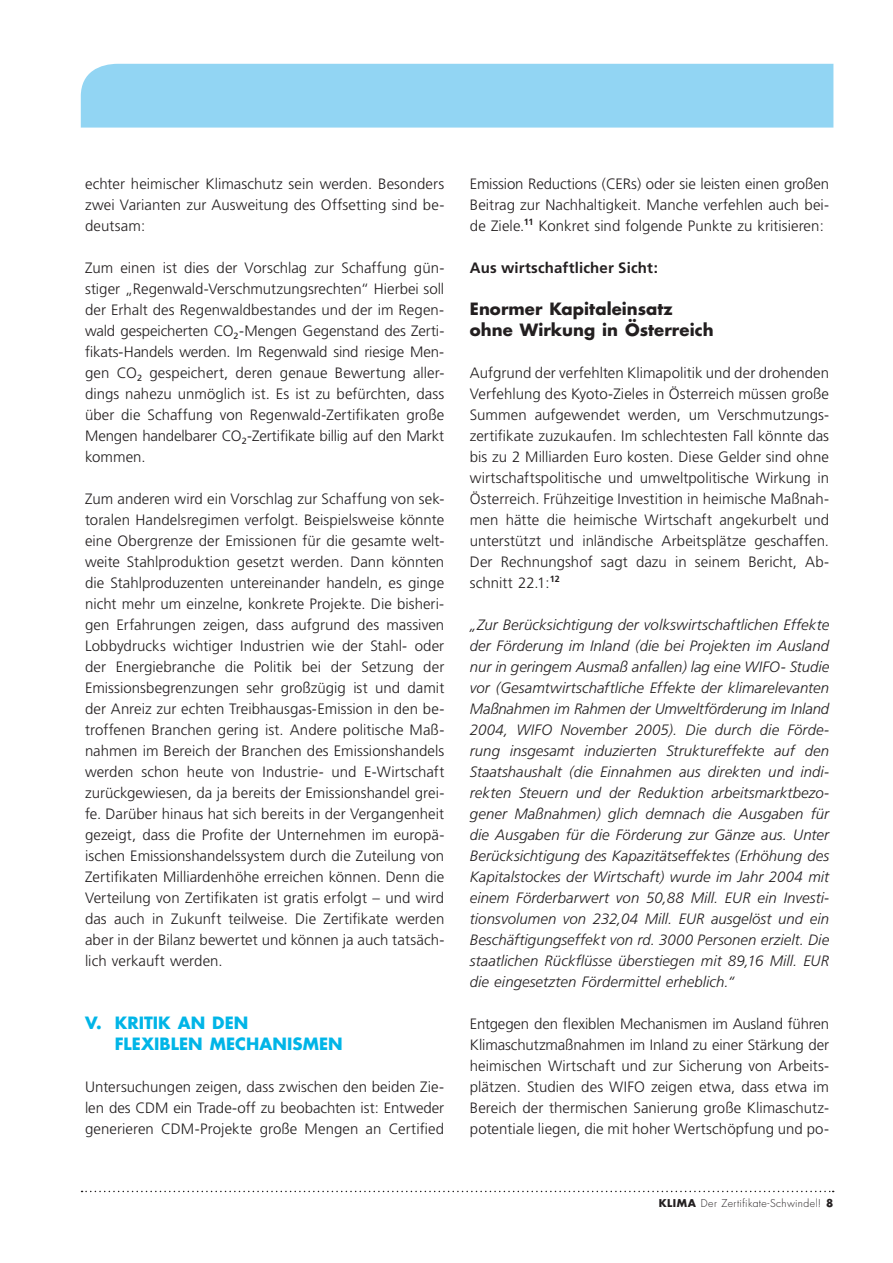
<style>
.page{position:relative;width:893px;height:1263px;background:#fff}
.page>*{position:absolute;margin:0;border:0;box-sizing:border-box;transform-origin:0 0}
.subheadline{font:700 16.5px "Futura";letter-spacing:.005em;color:#231f20}
.headline{font:700 16.5px "Futura";letter-spacing:.005em;color:#01b5e7}
.fliesstext{font:300 15px/21px "Frutiger";color:#231f20;text-align:justify}
.zitat{font:italic 300 15px/21px "Frutiger";letter-spacing:.005em;color:#231f20;text-align:justify}
.sub_sub_headline{font:700 15px "Frutiger";letter-spacing:.01em;color:#231f20}
.t1{font:300 10.5px "Futura";letter-spacing:.035em;color:#231f20}
.s1{font-weight:700}
</style>
<div class="page">
<svg style="left:82px;top:1191px;width:752px;height:1px"></svg>
<div style="left:81px;top:64px;width:752px;height:64px;background:#92d5f3"></div>
<p class="fliesstext" style="left:85px;top:173px;width:361px">echter heimischer Klimaschutz sein werden. Besonders zwei Varianten zur Ausweitung des Offsetting sind be&shy;deutsam:</p>
<p class="fliesstext" style="left:85px;top:257px;width:361px">Zum einen ist dies der Vorschlag zur Schaffung gün&shy;stiger „Regenwald-Verschmutzungsrechten“ Hierbei soll der Erhalt des Regenwaldbestandes und der im Regen&shy;wald gespeicherten CO<sub>2</sub>-Mengen Gegenstand des Zerti&shy;fikats-Handels werden. Im Regenwald sind riesige Men&shy;gen CO<sub>2</sub> gespeichert, deren genaue Bewertung aller&shy;dings nahezu unmöglich ist. Es ist zu befürchten, dass über die Schaffung von Regenwald-Zertifikaten große Mengen handelbarer CO<sub>2</sub>-Zertifikate billig auf den Markt kommen.</p>
<p class="fliesstext" style="left:85px;top:488px;width:361px">Zum anderen wird ein Vorschlag zur Schaffung von sek&shy;toralen Handelsregimen verfolgt. Beispielsweise könnte eine Obergrenze der Emissionen für die gesamte welt&shy;weite Stahlproduktion gesetzt werden. Dann könnten die Stahlproduzenten untereinander handeln, es ginge nicht mehr um einzelne, konkrete Projekte. Die bisheri&shy;gen Erfahrungen zeigen, dass aufgrund des massiven Lobbydrucks wichtiger Industrien wie der Stahl- oder der Energiebranche die Politik bei der Setzung der Emissionsbegrenzungen sehr großzügig ist und damit der Anreiz zur echten Treibhausgas-Emission in den be&shy;troffenen Branchen gering ist. Andere politische Maß&shy;nahmen im Bereich der Branchen des Emissionshandels werden schon heute von Industrie- und E-Wirtschaft zurückgewiesen, da ja bereits der Emissionshandel grei&shy;fe. Darüber hinaus hat sich bereits in der Vergangenheit gezeigt, dass die Profite der Unternehmen im europä&shy;ischen Emissionshandelssystem durch die Zuteilung von Zertifikaten Milliardenhöhe erreichen können. Denn die Verteilung von Zertifikaten ist gratis erfolgt – und wird das auch in Zukunft teilweise. Die Zertifikate werden aber in der Bilanz bewertet und können ja auch tatsäch&shy;lich verkauft werden.</p>
<p class="headline" style="left:85px;top:1011px;width:63px">V. Kritik</p>
<p class="headline" style="left:178px;top:1011px;width:15px">an</p>
<p class="headline" style="left:212px;top:1011px;width:13px">den</p>
<p class="headline" style="left:115px;top:1032px;width:67px">Flexiblen</p>
<p class="headline" style="left:210px;top:1032px;width:63px">Mec hanismen</p>
<p class="fliesstext" style="left:85px;top:1076px;width:361px">Untersuchungen zeigen, dass zwischen den beiden Zie&shy;len des CDM ein Trade-off zu beobachten ist: Entweder generieren CDM-Projekte große Mengen an Certified</p>
<p class="fliesstext" style="left:470px;top:173px;width:361px">Emission Reductions (CERs) oder sie leisten einen großen Beitrag zur Nachhaltigkeit. Manche verfehlen auch bei&shy;de Ziele.<sup>11</sup> Konkret sind folgende Punkte zu kritisieren:</p>
<p class="sub_sub_headline" style="left:470px;top:259px;width:190px">Aus wirtschaftlicher Sicht:</p>
<p class="subheadline" style="left:470px;top:297px;width:204px">Enormer Kapitaleinsatz</p>
<p class="subheadline" style="left:470px;top:318px;width:245px">ohne Wirkung in Österreich</p>
<p class="fliesstext" style="left:470px;top:362px;width:361px">Aufgrund der verfehlten Klimapolitik und der drohenden Verfehlung des Kyoto-Zieles in Österreich müssen große Summen aufgewendet werden, um Verschmutzungs&shy;zertifikate zuzukaufen. Im schlechtesten Fall könnte das bis zu 2 Milliarden Euro kosten. Diese Gelder sind ohne wirtschaftspolitische und umweltpolitische Wirkung in Österreich. Frühzeitige Investition in heimische Maßnah&shy;men hätte die heimische Wirtschaft angekurbelt und unterstützt und inländische Arbeitsplätze geschaffen.<br>Der Rechnungshof sagt dazu in seinem Bericht, Ab&shy;schnitt 22.1:<sup>12</sup></p>
<p class="zitat" style="left:470px;top:614px;width:361px">„Zur Berücksichtigung der volkswirtschaftlichen Effekte der Förderung im Inland (die bei Projekten im Ausland nur in geringem Ausmaß anfallen) lag eine WIFO- Studie vor (Gesamtwirtschaftliche Effekte der klimarelevanten Maßnahmen im Rahmen der Umweltförderung im Inland 2004, WIFO November 2005). Die durch die Förde&shy;rung insgesamt induzierten Struktureffekte auf den Staatshaushalt (die Einnahmen aus direkten und indi&shy;rekten Steuern und der Reduktion arbeitsmarktbezo&shy;gener Maßnahmen) glich demnach die Ausgaben für die Ausgaben für die Förderung zur Gänze aus. Unter Berücksichtigung des Kapazitätseffektes (Erhöhung des Kapitalstockes der Wirtschaft) wurde im Jahr 2004 mit einem Förderbarwert von 50,88 Mill. EUR ein Investi&shy;tionsvolumen von 232,04 Mill. EUR ausgelöst und ein Beschäftigungseffekt von rd. 3000 Personen erzielt. Die staatlichen Rückflüsse überstiegen mit 89,16 Mill. EUR die eingesetzten Fördermittel erheblich.“</p>
<p class="fliesstext" style="left:470px;top:1013px;width:361px">Entgegen den flexiblen Mechanismen im Ausland führen Klimaschutzmaßnahmen im Inland zu einer Stärkung der heimischen Wirtschaft und zur Sicherung von Arbeits&shy;plätzen. Studien des WIFO zeigen etwa, dass etwa im Bereich der thermischen Sanierung große Klimaschutz&shy;potentiale liegen, die mit hoher Wertschöpfung und po-</p>
<p class="t1" style="left:659px;top:1196px;width:176px"><span class="s1">KLIMA</span> Der Zertifikate-Schwindel! <span class="s1">8</span></p>
</div>
